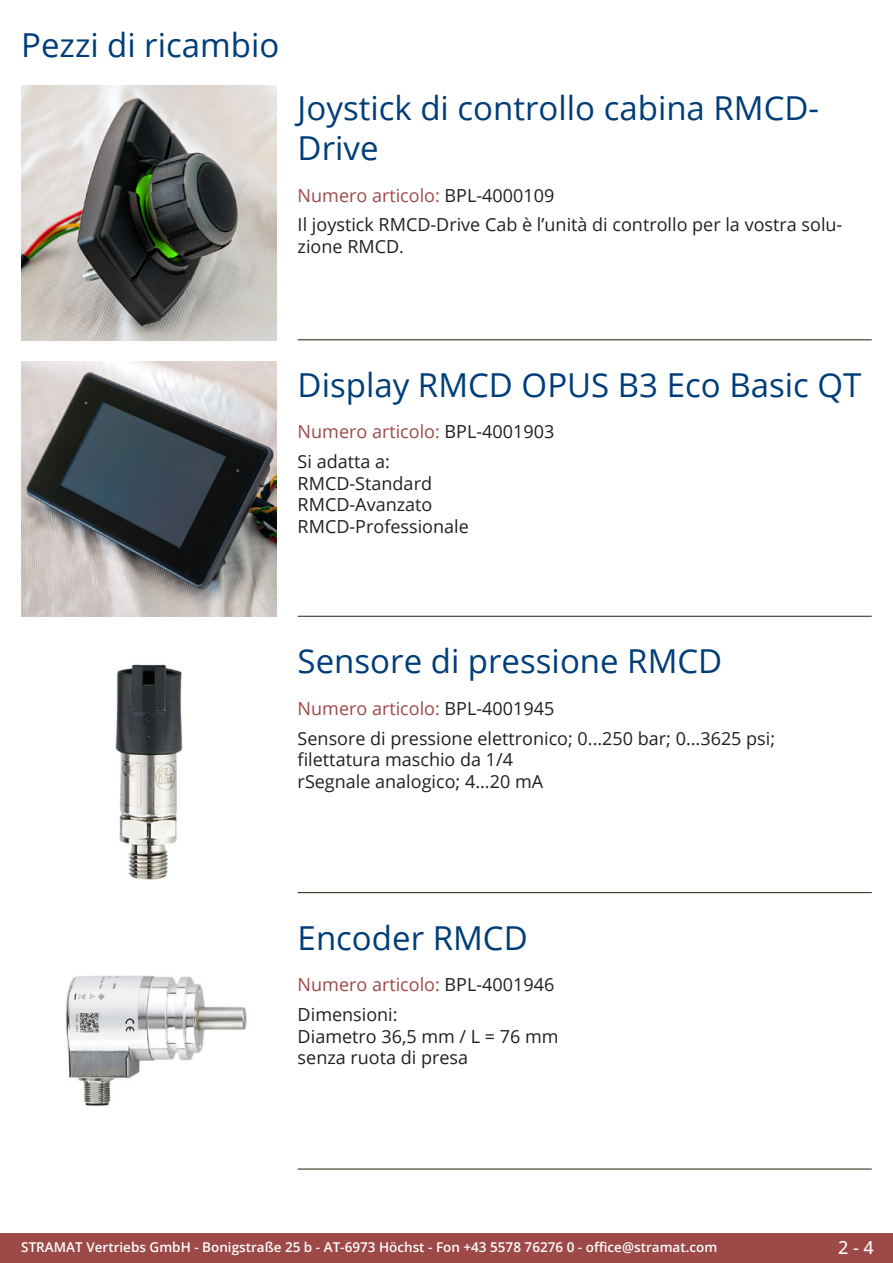
<style>
.page{position:relative;width:893px;height:1263px;background:#fff}
.page>*{position:absolute;margin:0;border:0;box-sizing:border-box;transform-origin:0 0}
.Produkttitel{font:33px/39.6px "Open Sans";color:#003d78}
.RastTitel{font:33px "Open Sans";color:#003d78}
.Beschreibung_Text{font:18px/21.6px "Open Sans";color:#231f20}
.TechDaten_Überschrif{font:18px "Open Sans";color:#9c4948}
.t1{font:500 18px "Open Sans";color:#fff}
.t2{font:600 13.5px "Open Sans";color:#fff}
.s1{color:#231f20}
</style>
<div class="page">
<div style="left:0;top:1233px;width:893px;height:30px;background:#9c4948"></div>
<hr style="left:298px;top:340px;width:574px;height:1px;background:#201d08">
<hr style="left:298px;top:616px;width:574px;height:1px;background:#201d08">
<hr style="left:298px;top:892px;width:574px;height:1px;background:#201d08">
<hr style="left:298px;top:1169px;width:574px;height:1px;background:#201d08">
<img style="left:21px;top:85px;width:255px;height:255px">
<img style="left:21px;top:361px;width:255px;height:256px">
<img style="left:115px;top:664px;width:68px;height:216px">
<img style="left:65px;top:975px;width:182px;height:131px">
<p class="RastTitel" style="left:21px;top:22px;width:260px">Pezzi di ricambio</p>
<p class="Produkttitel" style="left:298px;top:88px;width:523px">Joystick di controllo cabina RMCD-<br>Drive</p>
<p class="TechDaten_Überschrif" style="left:298px;top:183px;width:258px">Numero articolo: <span class="s1">BPL-4000109</span></p>
<p class="Beschreibung_Text" style="left:298px;top:214px;width:545px">Il joystick RMCD-Drive Cab è l’unità di controllo per la vostra solu&shy;zione RMCD.</p>
<p class="Produkttitel" style="left:298px;top:364px;width:565px">Display RMCD OPUS B3 Eco Basic QT</p>
<p class="TechDaten_Überschrif" style="left:298px;top:420px;width:258px">Numero articolo: <span class="s1">BPL-4001903</span></p>
<p class="Beschreibung_Text" style="left:298px;top:450px;width:173px">Si adatta a:<br>RMCD-Standard<br>RMCD-Avanzato<br>RMCD-Professionale</p>
<p class="Produkttitel" style="left:298px;top:640px;width:426px">Sensore di pressione RMCD</p>
<p class="TechDaten_Überschrif" style="left:298px;top:696px;width:258px">Numero articolo: <span class="s1">BPL-4001945</span></p>
<p class="Beschreibung_Text" style="left:298px;top:727px;width:479px">Sensore di pressione elettronico; 0...250 bar; 0...3625 psi; filettatura maschio da 1/4<br>rSegnale analogico; 4...20 mA</p>
<p class="Produkttitel" style="left:298px;top:917px;width:232px">Encoder RMCD</p>
<p class="TechDaten_Überschrif" style="left:298px;top:972px;width:258px">Numero articolo: <span class="s1">BPL-4001946</span></p>
<p class="Beschreibung_Text" style="left:298px;top:1003px;width:262px">Dimensioni:<br>Diametro 36,5 mm / L = 76 mm senza ruota di presa</p>
<p class="t2" style="left:21px;top:1238px;width:698px">STRAMAT Vertriebs GmbH - Bonigstraße 25 b - AT-6973 Höchst - Fon +43 5578 76276 0 - office@stramat.com</p>
<p class="t1" style="left:838px;top:1234px;width:37px">2 - 4</p>
</div>
